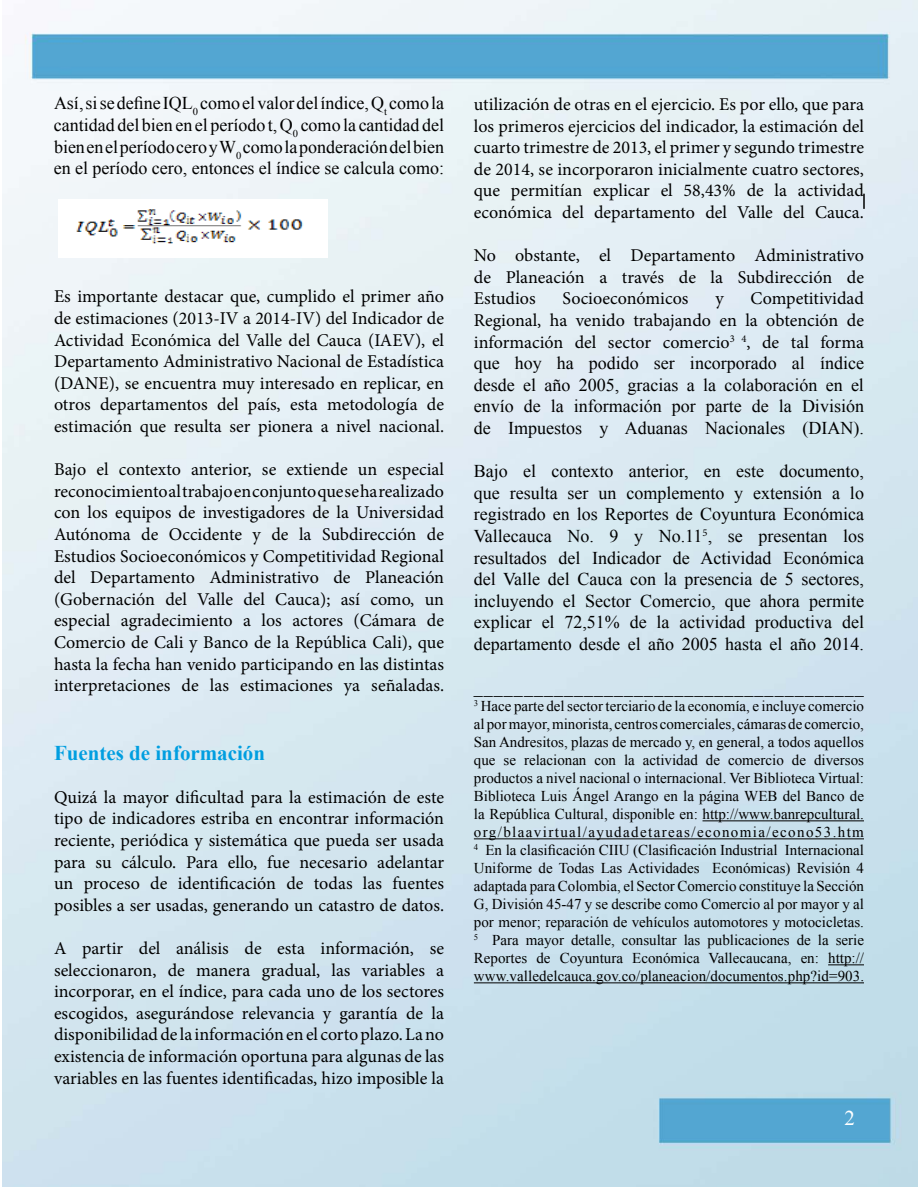
<style>
.page{position:relative;width:918px;height:1188px;background:#fff}
.page>*{position:absolute;margin:0;border:0;box-sizing:border-box;transform-origin:0 0}
.t1{font:700 21px "Times New Roman";color:#009ee0}
.t2{font:21px "Times New Roman";color:#fff}
.t3{font:18px/21.6px "Minion Pro";color:#000;text-align:justify}
.t4{font:18px/21.6px "Times New Roman";color:#000;text-align:justify}
.t5{font:15px/18px "Times New Roman";letter-spacing:.005em;color:#000;text-align:justify}
</style>
<div class="page">
<img style="left:3px;top:0;width:915px;height:1186px">
<img style="left:58px;top:199px;width:270px;height:58px">
<hr style="left:703px;top:820px;width:161px;height:1px;background:#000">
<hr style="left:474px;top:838px;width:390px;height:1px;background:#000">
<hr style="left:828px;top:964px;width:36px;height:1px;background:#000">
<hr style="left:474px;top:982px;width:390px;height:1px;background:#000">
<svg style="left:863px;top:194px;width:2px;height:15px"></svg>
<p class="t4" style="left:54px;top:92px;width:392px">Así, si se define IQL<sub>0</sub> como el valor del índice, Q<sub>t</sub> como la cantidad del bien en el período t, Q<sub>0</sub> como la cantidad del bien en el período cero y W<sub>0</sub> como la ponderación del bien en el período cero, entonces el índice se calcula como:</p>
<p class="t3" style="left:54px;top:286px;width:392px">Es importante destacar que, cumplido el primer año de estimaciones (2013-IV a 2014-IV) del Indicador de Actividad Económica del Valle del Cauca (IAEV), el Departamento Administrativo Nacional de Estadística (DANE), se encuentra muy interesado en replicar, en otros departamentos del país, esta metodología de estimación que resulta ser pionera a nivel nacional.</p>
<p class="t3" style="left:54px;top:459px;width:392px">Bajo el contexto anterior, se extiende un especial reconocimiento al trabajo en conjunto que se ha realizado con los equipos de investigadores de la Universidad Autónoma de Occidente y de la Subdirección de Estudios Socioeconómicos y Competitividad Regional del Departamento Administrativo de Planeación (Gobernación del Valle del Cauca); así como, un especial agradecimiento a los actores (Cámara de Comercio de Cali y Banco de la República Cali), que hasta la fecha han venido participando en las distintas interpretaciones de las estimaciones ya señaladas.</p>
<p class="t1" style="left:54px;top:738px;width:213px">Fuentes de información</p>
<p class="t3" style="left:54px;top:786px;width:392px">Quizá la mayor dificultad para la estimación de este tipo de indicadores estriba en encontrar información reciente, periódica y sistemática que pueda ser usada para su cálculo. Para ello, fue necesario adelantar un proceso de identificación de todas las fuentes posibles a ser usadas, generando un catastro de datos.</p>
<p class="t3" style="left:54px;top:938px;width:392px">A partir del análisis de esta información, se seleccionaron, de manera gradual, las variables a incorporar, en el índice, para cada uno de los sectores escogidos, asegurándose relevancia y garantía de la disponibilidad de la información en el corto plazo. La no existencia de información oportuna para algunas de las variables en las fuentes identificadas, hizo imposible la</p>
<p class="t3" style="left:474px;top:94px;width:392px">utilización de otras en el ejercicio. Es por ello, que para los primeros ejercicios del indicador, la estimación del cuarto trimestre de 2013, el primer y segundo trimestre de 2014, se incorporaron inicialmente cuatro sectores, que permitían explicar el 58,43% de la actividad económica del departamento del Valle del Cauca.</p>
<p class="t3" style="left:474px;top:245px;width:392px">No obstante, el Departamento Administrativo de Planeación a través de la Subdirección de Estudios</p>
<p class="t3" style="left:474px;top:288px;width:392px;text-indent:277px">Competitividad Regional, ha venido trabajando en la obtención de información del sector comercio<sup>3</sup> <sup>4</sup>, de tal forma</p>
<p class="t4" style="left:474px;top:352px;width:392px">que hoy ha podido ser incorporado al índice desde el año 2005, gracias a la colaboración en el envío de la información por parte de la División de Impuestos y Aduanas Nacionales (DIAN).</p>
<p class="t4" style="left:474px;top:460px;width:392px">Bajo el contexto anterior, en este documento, que resulta ser un complemento y extensión a lo registrado en los Reportes de Coyuntura Económica Vallecauca No. 9 y No.11<sup>5</sup>, se presentan los resultados del Indicador de Actividad Económica del Valle del Cauca con la presencia de 5 sectores, incluyendo el Sector Comercio, que ahora permite explicar el 72,51% de la actividad productiva del departamento desde el año 2005 hasta el año 2014.</p>
<p class="t3" style="left:563px;top:288px;width:127px">Socioeconómicos</p>
<p class="t3" style="left:715px;top:288px;width:10px">y</p>
<p class="t4" style="left:474px;top:676px;width:391px">_______________________________________</p>
<p class="t5" style="left:474px;top:697px;width:392px"><sup>3</sup> Hace parte del sector terciario de la economía, e incluye comercio al por mayor, minorista, centros comerciales, cámaras de comercio, San Andresitos, plazas de mercado y, en general, a todos aquellos que se relacionan con la actividad de comercio de diversos productos a nivel nacional o internacional. Ver Biblioteca Virtual:<br>Biblioteca Luis Ángel Arango en la página WEB del Banco de la República Cultural, disponible en: http://www.banrepcultural. org/blaavirtual/ayudadetareas/economia/econo53.htm <sup>4</sup> En la clasificación CIIU (Clasificación Industrial Internacional Uniforme de Todas Las Actividades Económicas) Revisión 4 adaptada para Colombia, el Sector Comercio constituye la Sección G, División 45-47 y se describe como Comercio al por mayor y al por menor; reparación de vehículos automotores y motocicletas.<br><sup>5</sup> Para mayor detalle, consultar las publicaciones de la serie Reportes de Coyuntura Económica Vallecaucana, en: http:// www.valledelcauca.gov.co/planeacion/documentos.php?id=903.</p>
<p class="t2" style="left:845px;top:1103px;width:12px">2</p>
</div>
